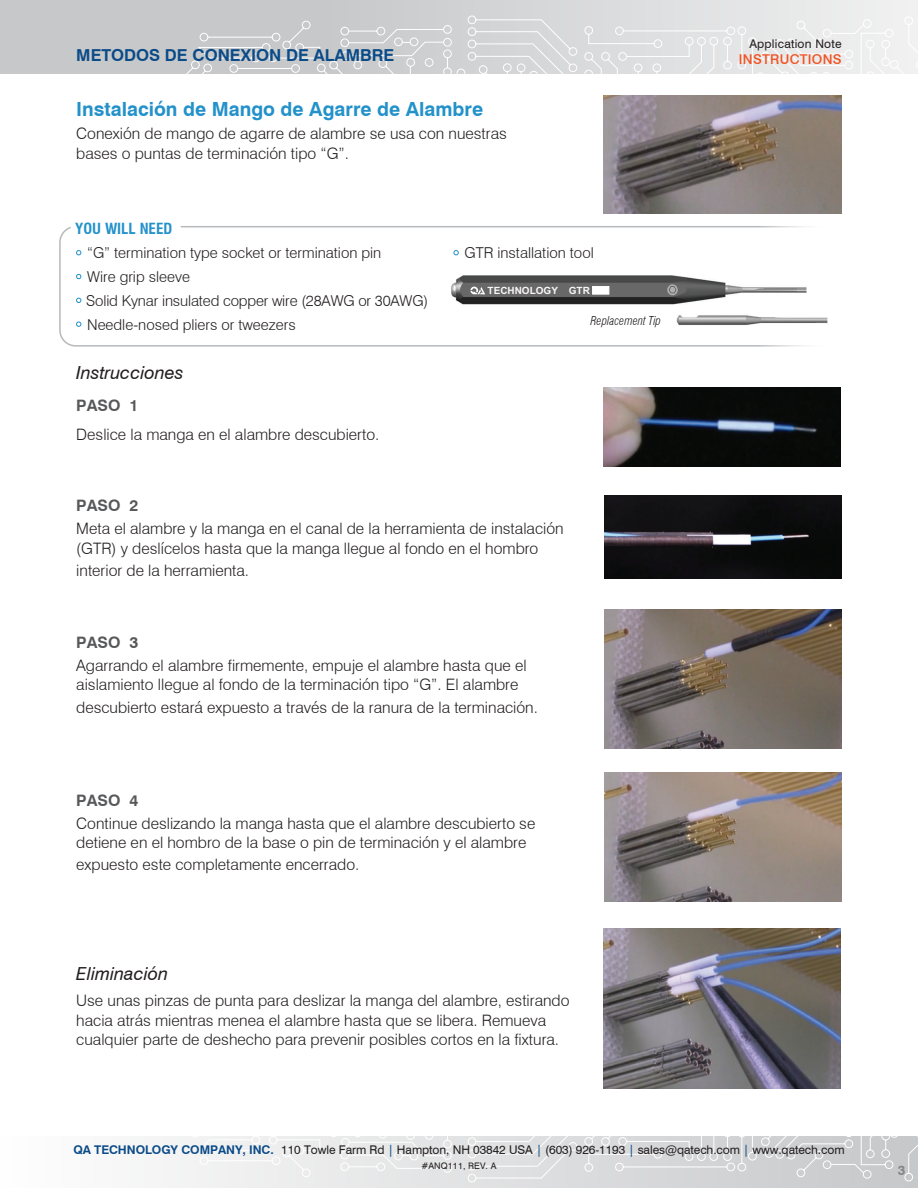
<style>
.page{position:relative;width:918px;height:1188px;background:#fff}
.page>*{position:absolute;margin:0;border:0;box-sizing:border-box;transform-origin:0 0}
.t1{font:700 19.5px "Swiss 721 BT";color:#2391ca}
.t2{font:italic 18px "Swiss 721 BT";color:#231f20}
.t3{font:700 16.5px "Swiss 721 BT";color:#0b4b87}
.t4{font:300 15.75px/19.5px "Swiss 721 BT";color:#231f20}
.t5{font:700 15.75px "Swiss 721 BT";color:#57585a}
.t6{font:300 15px "Swiss 721 BT";color:#231f20}
.t7{font:700 condensed 15px "Swiss 721 BT";color:#2391ca}
.t8{font:500 13.5px "Swiss 721 BT";letter-spacing:.02em;color:#f15322}
.t9{font:700 13.5px "Swiss 721 BT";color:#848689}
.t10{font:12px "Swiss 721 BT";letter-spacing:-.005em;color:#231f20}
.t11{font:12px "Swiss 721 BT";letter-spacing:.02em;color:#231f20}
.t12{font:italic 300 condensed 12px "Swiss 721 BT";color:#231f20}
.t13{font:700 10.05px "Arial";color:#f9f6f7}
.t14{font:9px "Swiss 721 BT";letter-spacing:.01em;color:#231f20}
.s1{color:#2391ca}
.s2{font-weight:700;color:#0b4b87}
.s3{color:#0b4b87}
</style>
<div class="page">
<div style="left:0;top:0;width:918px;height:73px;background:linear-gradient(to right,#bdbec1,#ececed)"></div>
<svg style="left:175px;top:16px;width:743px;height:57px;background:#dadbdc"></svg>
<div style="left:0;top:1136px;width:918px;height:52px;background:linear-gradient(to right,#fefefe,#c7c8ca)"></div>
<svg style="left:175px;top:1136px;width:743px;height:46px"></svg>
<img style="left:604px;top:96px;width:237px;height:117px">
<div style="left:59px;top:226px;width:859px;height:121px;border:2px solid #b6b9bc;border-radius:16px"></div>
<div style="left:72px;top:221px;width:108px;height:20px;background:#fff"></div>
<img style="left:451px;top:275px;width:355px;height:29px">
<div style="left:592px;top:286px;width:17px;height:9px;background:#fff;border:1px solid #fff"></div>
<svg style="left:470px;top:287px;width:15px;height:7px"></svg>
<img style="left:677px;top:315px;width:151px;height:10px">
<img style="left:604px;top:388px;width:237px;height:79px">
<img style="left:605px;top:495px;width:237px;height:83px">
<img style="left:605px;top:609px;width:237px;height:139px">
<img style="left:605px;top:772px;width:237px;height:130px">
<img style="left:604px;top:928px;width:237px;height:160px">
<p class="t3" style="left:76px;top:45px;width:319px">METODOS DE CONEXION DE ALAMBRE</p>
<p class="t1" style="left:76px;top:97px;width:408px">Instalación de Mango de Agarre de Alambre</p>
<p class="t4" style="left:76px;top:124px;width:432px">Conexión de mango de agarre de alambre se usa con nuestras bases o puntas de terminación tipo “G”.</p>
<p class="t7" style="left:75px;top:220px;width:99px">YOU WILL NEED</p>
<p class="t6" style="left:74px;top:244px;width:309px"><span class="s1">•</span> “G” termination type socket or termination pin</p>
<p class="t6" style="left:74px;top:268px;width:117px"><span class="s1">•</span> Wire grip sleeve</p>
<p class="t6" style="left:74px;top:291px;width:355px"><span class="s1">•</span> Solid Kynar insulated copper wire (28AWG or 30AWG)</p>
<p class="t6" style="left:74px;top:315px;width:223px"><span class="s1">•</span> Needle-nosed pliers or tweezers</p>
<p class="t2" style="left:76px;top:361px;width:109px">Instrucciones</p>
<p class="t5" style="left:76px;top:396px;width:64px">PASO 1</p>
<p class="t4" style="left:76px;top:425px;width:305px">Deslice la manga en el alambre descubierto.</p>
<p class="t6" style="left:452px;top:244px;width:144px"><span class="s1">•</span> GTR installation tool</p>
<p class="t13" style="left:488px;top:284px;width:104px">TECHNOLOGY GTR</p>
<p class="t12" style="left:590px;top:314px;width:72px">Replacement Tip</p>
<p class="t5" style="left:76px;top:496px;width:64px">PASO 2</p>
<p class="t4" style="left:76px;top:519px;width:489px">Meta el alambre y la manga en el canal de la herramienta de instalación (GTR) y deslícelos hasta que la manga llegue al fondo en el hombro</p>
<p class="t4" style="left:76px;top:561px;width:174px">interior de la herramienta.</p>
<p class="t5" style="left:76px;top:633px;width:64px">PASO 3</p>
<p class="t4" style="left:76px;top:655px;width:452px">Agarrando el alambre firmemente, empuje el alambre hasta que el aislamiento llegue al fondo de la terminación tipo “G”. El alambre</p>
<p class="t4" style="left:76px;top:697px;width:463px">descubierto estará expuesto a través de la ranura de la terminación.</p>
<p class="t5" style="left:76px;top:790px;width:64px">PASO 4</p>
<p class="t4" style="left:76px;top:813px;width:461px">Continue deslizando la manga hasta que el alambre descubierto se detiene en el hombro de la base o pin de terminación y el alambre</p>
<p class="t4" style="left:76px;top:855px;width:285px">expuesto este completamente encerrado.</p>
<p class="t2" style="left:76px;top:962px;width:93px">Eliminación</p>
<p class="t4" style="left:76px;top:991px;width:495px">Use unas pinzas de punta para deslizar la manga del alambre, estirando hacia atrás mientras menea el alambre hasta que se libera. Remueva cualquier parte de deshecho para prevenir posibles cortos en la fixtura.</p>
<p class="t11" style="left:749px;top:36px;width:94px">Application Note</p>
<p class="t8" style="left:739px;top:51px;width:104px">INSTRUCTIONS</p>
<p class="t10" style="left:73px;top:1143px;width:773px"><span class="s2">QA TECHNOLOGY COMPANY, INC.</span> 110 Towle Farm Rd <span class="s3">|</span> Hampton, NH 03842 USA <span class="s3">|</span> (603) 926-1193 <span class="s3">|</span> sales@qatech.com <span class="s3">|</span> www.qatech.com</p>
<p class="t14" style="left:421px;top:1161px;width:77px">#ANQ111, REV. A</p>
<p class="t9" style="left:898px;top:1162px;width:9px">3</p>
</div>
